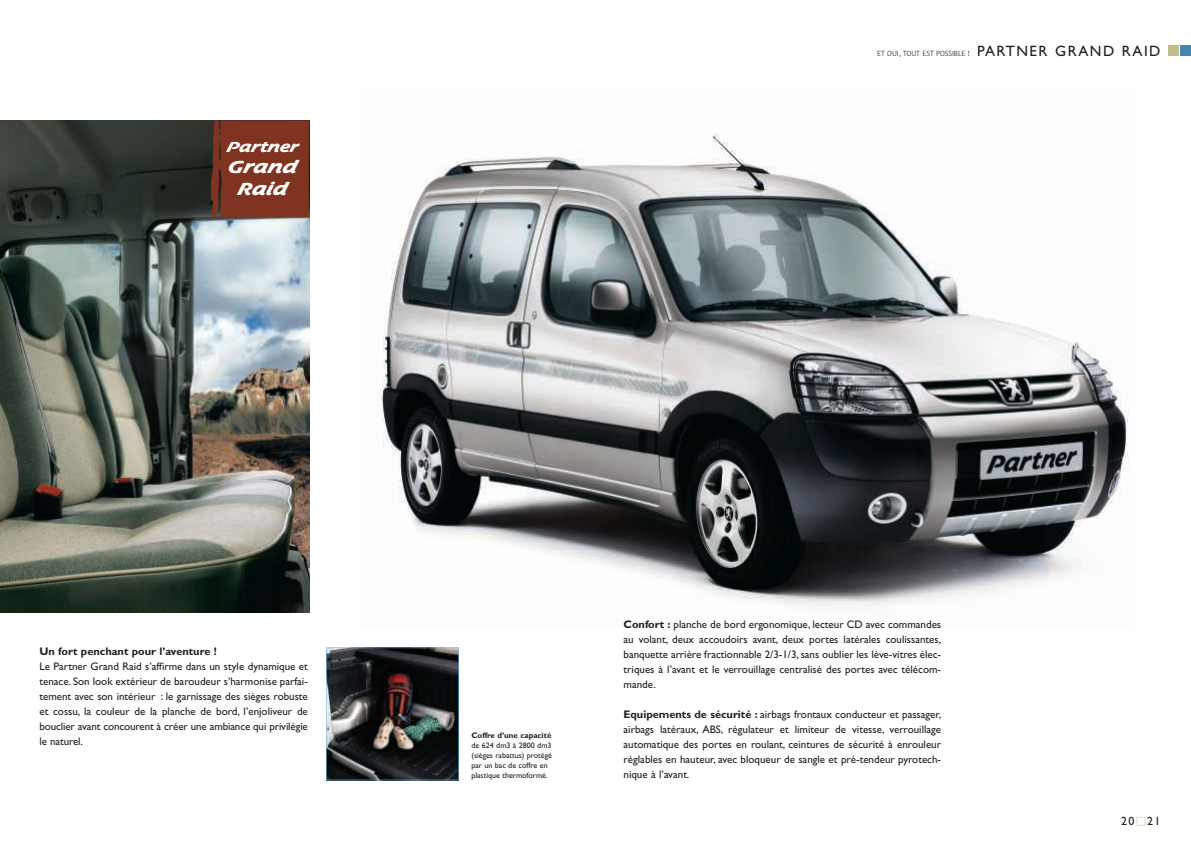
<style>
.page{position:relative;width:1191px;height:842px;background:#fff}
.page>*{position:absolute;margin:0;border:0;box-sizing:border-box;transform-origin:0 0}
.t1{font:18.2px/21.8px "Lion Bold Script Alternate";color:#fff;text-align:center}
.t2{font:15.1px "Lion Bold Script Alternate";color:#fff}
.t3{font:15px "Gill Sans";letter-spacing:.1em;color:#231f20}
.t4{font:12px "Gill Sans";color:#231f20}
.t5{font:11px/15px "Gill Sans";color:#231f20;text-align:justify}
.t6{font:700 11px "Gill Sans";color:#231f20}
.t7{font:300 9px "Eureka Sans";color:#231f20}
.t8{font:8px/10px "Gill Sans";color:#231f20}
.t9{font:700 8px "Gill Sans";color:#231f20}
.s1{font-weight:700}
</style>
<div class="page">
<img style="left:381px;top:134px;width:748px;height:473px">
<img style="left:0;top:121px;width:309px;height:492px">
<svg style="left:1136px;top:817px;width:9px;height:8px"></svg>
<div style="left:1168px;top:45px;width:10px;height:11px;background:#bfc087"></div>
<div style="left:1180px;top:45px;width:10px;height:11px;background:#4387b1"></div>
<img style="left:326px;top:647px;width:133px;height:133px">
<div style="left:211px;top:121px;width:98px;height:96px;background:#7f3320"></div>
<h2 class="t2" style="left:228px;top:141px;width:73px">Partner</h2>
<h1 class="t1" style="left:229px;top:157px;width:70px">Grand<br>Raid</h1>
<p class="t7" style="left:877px;top:50px;width:94px">ET OUI, TOUT EST POSSIBLE !</p>
<h3 class="t3" style="left:977px;top:45px;width:185px">PARTNER GRAND RAID</h3>
<p class="t6" style="left:39px;top:647px;width:179px">Un fort penchant pour l’aventure !</p>
<p class="t5" style="left:39px;top:660px;width:270px">Le Partner Grand Raid s’affirme dans un style dynamique et tenace. Son look extérieur de baroudeur s’harmonise parfai&shy;tement avec son intérieur : le garnissage des sièges robuste et cossu, la couleur de la planche de bord, l’enjoliveur de bouclier avant concourent à créer une ambiance qui privilégie le naturel.</p>
<p class="t9" style="left:471px;top:732px;width:81px">Coffre d’une capacité</p>
<p class="t8" style="left:471px;top:741px;width:82px">de 624 dm3 à 2800 dm3 (sièges rabattus) protégé par un bac de coffre en plastique thermoformé.</p>
<p class="t5" style="left:623px;top:618px;width:319px"><span class="s1">Confort :</span> planche de bord ergonomique, lecteur CD avec commandes au volant, deux accoudoirs avant, deux portes latérales coulissantes, banquette arrière fractionnable 2/3-1/3, sans oublier les lève-vitres élec&shy;triques à l’avant et le verrouillage centralisé des portes avec télécom&shy;mande.</p>
<p class="t5" style="left:623px;top:708px;width:319px"><span class="s1">Equipements de sécurité :</span> airbags frontaux conducteur et passager, airbags latéraux, ABS, régulateur et limiteur de vitesse, verrouillage automatique des portes en roulant, ceintures de sécurité à enrouleur réglables en hauteur, avec bloqueur de sangle et pré-tendeur pyrotech&shy;nique à l’avant.</p>
<p class="t4" style="left:1121px;top:817px;width:41px">20 21</p>
</div>
